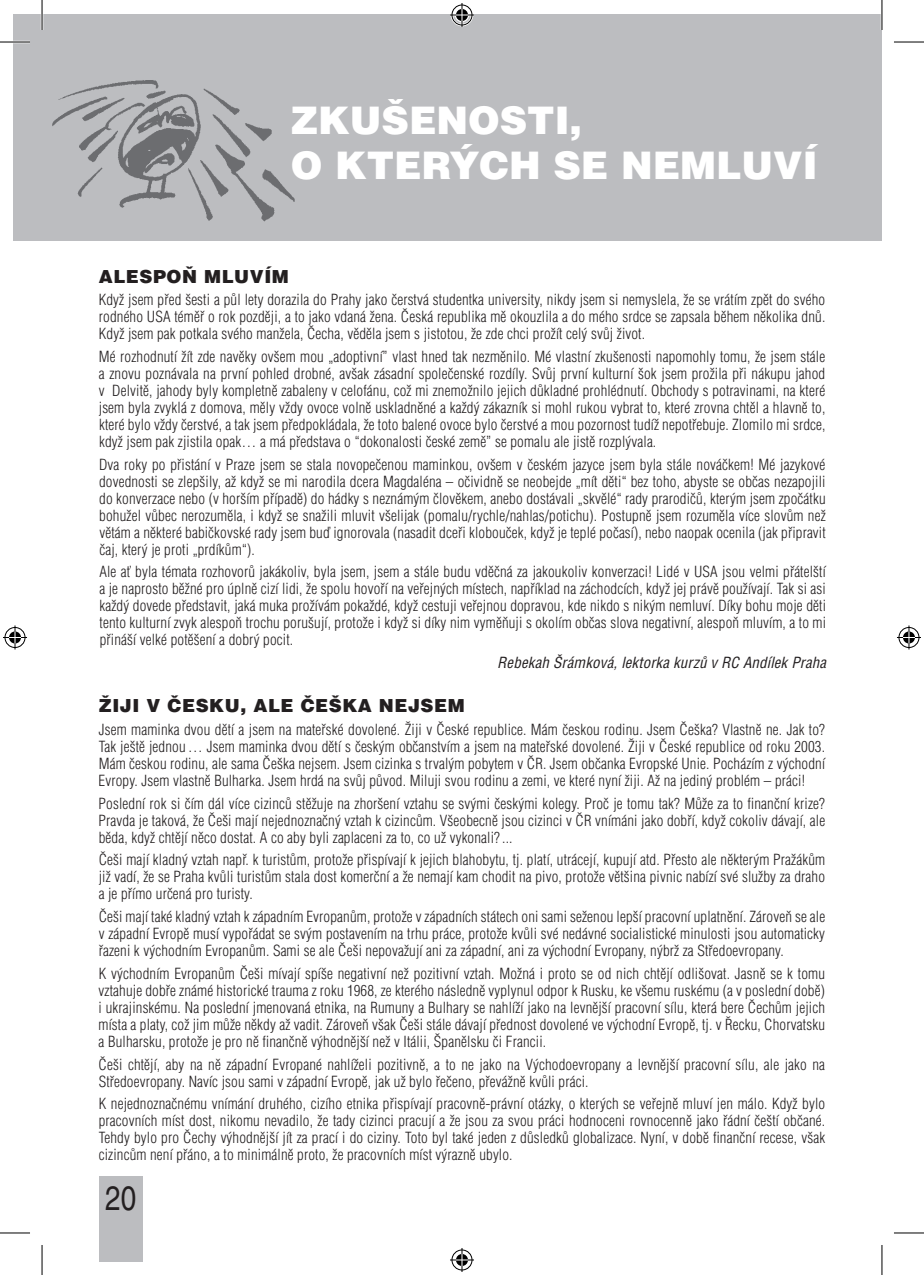
<style>
.page{position:relative;width:924px;height:1275px;background:#fff}
.page>*{position:absolute;margin:0;border:0;box-sizing:border-box;transform-origin:0 0}
.t1{font:900 38px/45.6px "Helvetica CE";color:#fff}
.t2{font:condensed 34px "Helvetica CE";color:#231f20}
.t3{font:900 18px "Helvetica CE";letter-spacing:.03em;color:#231f20}
.t4{font:300 condensed 15px/17px "Helvetica CE";letter-spacing:.01em;color:#231f20;text-align:justify}
.t5{font:italic condensed 15px "Helvetica CE";letter-spacing:.01em;color:#231f20}
</style>
<div class="page">
<div style="left:99px;top:1176px;width:43px;height:85px;background:#bcbdc0"></div>
<div style="left:14px;top:14px;width:867px;height:226px;background:#bcbdc0"></div>
<svg style="left:52px;top:80px;width:242px;height:141px"></svg>
<hr style="left:0;top:41px;width:30px;height:2px;background:#fff">
<hr style="left:41px;top:0;width:2px;height:30px;background:#fff">
<hr style="left:880px;top:0;width:2px;height:30px;background:#fff">
<hr style="left:0;top:42px;width:30px;height:1px;background:#000">
<hr style="left:893px;top:42px;width:30px;height:1px;background:#000">
<hr style="left:0;top:1232px;width:30px;height:1px;background:#000">
<hr style="left:893px;top:1232px;width:30px;height:1px;background:#000">
<hr style="left:42px;top:0;width:1px;height:30px;background:#000">
<hr style="left:42px;top:1245px;width:1px;height:30px;background:#000">
<hr style="left:881px;top:0;width:1px;height:30px;background:#000">
<hr style="left:881px;top:1245px;width:1px;height:30px;background:#000">
<svg style="left:450px;top:3px;width:24px;height:24px"></svg>
<svg style="left:450px;top:1248px;width:24px;height:24px"></svg>
<svg style="left:3px;top:625px;width:24px;height:24px"></svg>
<svg style="left:897px;top:625px;width:23px;height:24px"></svg>
<h1 class="t1" style="left:290px;top:97px;width:528px">ZKUŠENOSTI,<br>O KTERÝCH SE NEMLUVÍ</h1>
<p class="t3" style="left:99px;top:266px;width:191px">ALESPOŇ MLUVÍM</p>
<p class="t4" style="left:99px;top:291px;width:727px">Když jsem před šesti a půl lety dorazila do Prahy jako čerstvá studentka university, nikdy jsem si nemyslela, že se vrátím zpět do svého rodného USA téměř o rok později, a to jako vdaná žena. Česká republika mě okouzlila a do mého srdce se zapsala během několika dnů.<br>Když jsem pak potkala svého manžela, Čecha, věděla jsem s jistotou, že zde chci prožít celý svůj život.</p>
<p class="t4" style="left:99px;top:348px;width:727px">Mé rozhodnutí žít zde navěky ovšem mou „adoptivní” vlast hned tak nezměnilo. Mé vlastní zkušenosti napomohly tomu, že jsem stále a znovu poznávala na první pohled drobné, avšak zásadní společenské rozdíly. Svůj první kulturní šok jsem prožila při nákupu jahod v Delvitě, jahody byly kompletně zabaleny v celofánu, což mi znemožnilo jejich důkladné prohlédnutí. Obchody s potravinami, na které jsem byla zvyklá z domova, měly vždy ovoce volně uskladněné a každý zákazník si mohl rukou vybrat to, které zrovna chtěl a hlavně to, které bylo vždy čerstvé, a tak jsem předpokládala, že toto balené ovoce bylo čerstvé a mou pozornost tudíž nepotřebuje. Zlomilo mi srdce, když jsem pak zjistila opak… a má představa o “dokonalosti české země” se pomalu ale jistě rozplývala.</p>
<p class="t4" style="left:99px;top:456px;width:727px">Dva roky po přistání v Praze jsem se stala novopečenou maminkou, ovšem v českém jazyce jsem byla stále nováčkem! Mé jazykové dovednosti se zlepšily, až když se mi narodila dcera Magdaléna – očividně se neobejde „mít děti“ bez toho, abyste se občas nezapojili do konverzace nebo (v horším případě) do hádky s neznámým člověkem, anebo dostávali „skvělé“ rady prarodičů, kterým jsem zpočátku bohužel vůbec nerozuměla, i když se snažili mluvit všelijak (pomalu/rychle/nahlas/potichu). Postupně jsem rozuměla více slovům než větám a některé babičkovské rady jsem buď ignorovala (nasadit dceři klobouček, když je teplé počasí), nebo naopak ocenila (jak připravit čaj, který je proti „prdíkům“).</p>
<p class="t4" style="left:99px;top:563px;width:728px">Ale ať byla témata rozhovorů jakákoliv, byla jsem, jsem a stále budu vděčná za jakoukoliv konverzaci! Lidé v USA jsou velmi přátelští a je naprosto běžné pro úplně cizí lidi, že spolu hovoří na veřejných místech, například na záchodcích, když jej právě používají. Tak si asi každý dovede představit, jaká muka prožívám pokaždé, když cestuji veřejnou dopravou, kde nikdo s nikým nemluví. Díky bohu moje děti tento kulturní zvyk alespoň trochu porušují, protože i když si díky nim vyměňuji s okolím občas slova negativní, alespoň mluvím, a to mi přináší velké potěšení a dobrý pocit.</p>
<p class="t5" style="left:497px;top:654px;width:330px">Rebekah Šrámková, lektorka kurzů v RC Andílek Praha</p>
<p class="t3" style="left:99px;top:695px;width:367px">ŽIJI V ČESKU, ALE ČEŠKA NEJSEM</p>
<p class="t4" style="left:98px;top:721px;width:727px">Jsem maminka dvou dětí a jsem na mateřské dovolené. Žiji v České republice. Mám českou rodinu. Jsem Češka? Vlastně ne. Jak to?<br>Tak ještě jednou… Jsem maminka dvou dětí s českým občanstvím a jsem na mateřské dovolené. Žiji v České republice od roku 2003.<br>Mám českou rodinu, ale sama Češka nejsem. Jsem cizinka s trvalým pobytem v ČR. Jsem občanka Evropské Unie. Pocházím z východní Evropy. Jsem vlastně Bulharka. Jsem hrdá na svůj původ. Miluji svou rodinu a zemi, ve které nyní žiji. Až na jediný problém – práci!</p>
<p class="t4" style="left:99px;top:795px;width:727px">Poslední rok si čím dál více cizinců stěžuje na zhoršení vztahu se svými českými kolegy. Proč je tomu tak? Může za to finanční krize?<br>Pravda je taková, že Češi mají nejednoznačný vztah k cizincům. Všeobecně jsou cizinci v ČR vnímáni jako dobří, když cokoliv dávají, ale běda, když chtějí něco dostat. A co aby byli zaplaceni za to, co už vykonali?...</p>
<p class="t4" style="left:99px;top:851px;width:727px">Češi mají kladný vztah např. k turistům, protože přispívají k jejich blahobytu, tj. platí, utrácejí, kupují atd. Přesto ale některým Pražákům již vadí, že se Praha kvůli turistům stala dost komerční a že nemají kam chodit na pivo, protože většina pivnic nabízí své služby za draho a je přímo určená pro turisty.</p>
<p class="t4" style="left:99px;top:908px;width:727px">Češi mají také kladný vztah k západním Evropanům, protože v západních státech oni sami seženou lepší pracovní uplatnění. Zároveň se ale v západní Evropě musí vypořádat se svým postavením na trhu práce, protože kvůli své nedávné socialistické minulosti jsou automaticky řazeni k východním Evropanům. Sami se ale Češi nepovažují ani za západní, ani za východní Evropany, nýbrž za Středoevropany.</p>
<p class="t4" style="left:98px;top:965px;width:727px">K východním Evropanům Češi mívají spíše negativní než pozitivní vztah. Možná i proto se od nich chtějí odlišovat. Jasně se k tomu vztahuje dobře známé historické trauma z roku 1968, ze kterého následně vyplynul odpor k Rusku, ke všemu ruskému (a v poslední době) i ukrajinskému. Na poslední jmenovaná etnika, na Rumuny a Bulhary se nahlíží jako na levnější pracovní sílu, která bere Čechům jejich místa a platy, což jim může někdy až vadit. Zároveň však Češi stále dávají přednost dovolené ve východní Evropě, tj. v Řecku, Chorvatsku a Bulharsku, protože je pro ně finančně výhodnější než v Itálii, Španělsku či Francii.</p>
<p class="t4" style="left:99px;top:1055px;width:727px">Češi chtějí, aby na ně západní Evropané nahlíželi pozitivně, a to ne jako na Východoevropany a levnější pracovní sílu, ale jako na<br>Středoevropany. Navíc jsou sami v západní Evropě, jak už bylo řečeno, převážně kvůli práci.</p>
<p class="t4" style="left:99px;top:1095px;width:727px">K nejednoznačnému vnímání druhého, cizího etnika přispívají pracovně-právní otázky, o kterých se veřejně mluví jen málo. Když bylo pracovních míst dost, nikomu nevadilo, že tady cizinci pracují a že jsou za svou práci hodnoceni rovnocenně jako řádní čeští občané.<br>Tehdy bylo pro Čechy výhodnější jít za prací i do ciziny. Toto byl také jeden z důsledků globalizace. Nyní, v době finanční recese, však cizincům není přáno, a to minimálně proto, že pracovních míst výrazně ubylo.</p>
<h2 class="t2" style="left:105px;top:1178px;width:33px">20</h2>
</div>
